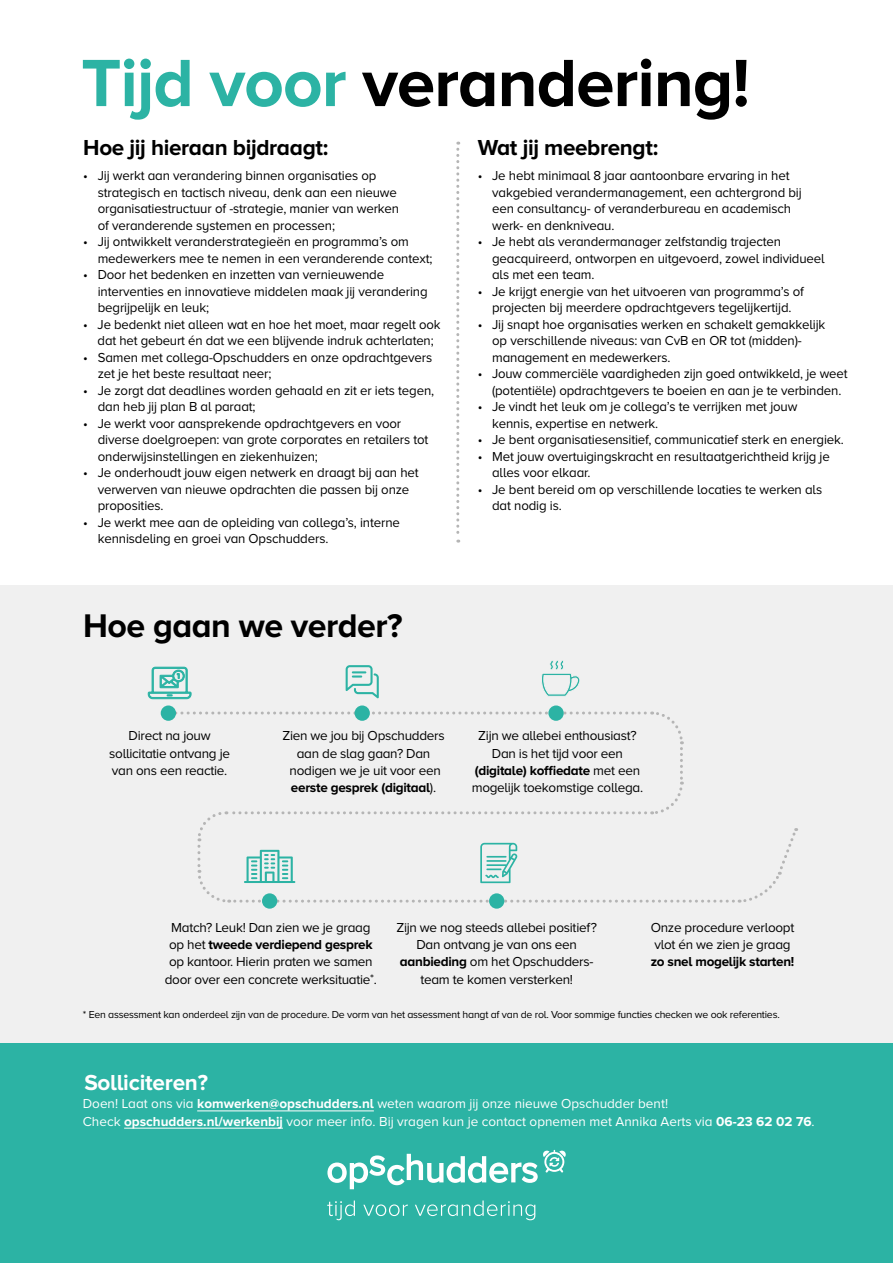
<style>
.page{position:relative;width:893px;height:1263px;background:#fff}
.page>*{position:absolute;margin:0;border:0;box-sizing:border-box;transform-origin:0 0}
.t1{font:700 69.3px "Proxima Nova A";letter-spacing:-.015em;color:#000}
.t2{font:700 33.9px "Proxima Nova A";letter-spacing:-.015em;color:#000}
.t3{font:700 22.5px "Proxima Nova A";letter-spacing:-.015em;color:#000}
.t4{font:700 22.5px "Proxima Nova A";letter-spacing:-.01em;color:#fff}
.t5{font:13.5px/16.5px "Proxima Nova A";letter-spacing:-.01em;color:#000}
.t6{font:13.5px/17.2px "Proxima Nova A";color:#fff}
.t7{font:700 13.5px "Proxima Nova A";letter-spacing:-.02em;color:#000}
.t8{font:10.5px "Proxima Nova A";letter-spacing:-.02em;color:#000}
.s1{color:#2cb3a4}
.s2{font-weight:700}
.s3{font-size:11.4px}
</style>
<div class="page">
<div style="left:0;top:585px;width:893px;height:467px;background:#f0f0f0"></div>
<div style="left:0;top:1043px;width:893px;height:220px;background:#2cb3a4"></div>
<svg style="left:327px;top:1200px;width:28px;height:20px"></svg>
<svg style="left:363px;top:1204px;width:45px;height:12px"></svg>
<svg style="left:415px;top:1200px;width:120px;height:20px"></svg>
<svg style="left:327px;top:1150px;width:239px;height:39px"></svg>
<svg style="left:456px;top:142px;width:3px;height:401px"></svg>
<div style="left:161px;top:705px;width:15px;height:16px;background:#2cb3a4;border-radius:50%"></div>
<svg style="left:355px;top:705px;width:15px;height:16px"></svg>
<svg style="left:548px;top:705px;width:16px;height:16px"></svg>
<svg style="left:262px;top:893px;width:15px;height:16px"></svg>
<svg style="left:489px;top:893px;width:15px;height:16px"></svg>
<svg style="left:541px;top:660px;width:39px;height:36px"></svg>
<svg style="left:346px;top:665px;width:33px;height:33px"></svg>
<svg style="left:148px;top:667px;width:44px;height:32px"></svg>
<hr style="left:124px;top:1128px;width:159px;height:1px;background:#fff">
<hr style="left:197px;top:1111px;width:177px;height:1px;background:#fff">
<svg style="left:170px;top:710px;width:628px;height:194px"></svg>
<h1 class="t1" style="left:81px;top:44px;width:670px"><span class="s1">Tijd voor</span> verandering!</h1>
<h3 class="t3" style="left:83px;top:135px;width:247px">Hoe jij hieraan bijdraagt:</h3>
<h3 class="t3" style="left:478px;top:135px;width:182px">Wat jij meebrengt:</h3>
<p class="t5" style="left:98px;top:167px;width:303px;text-indent:-14px">• Jij werkt aan verandering binnen organisaties op strategisch en tactisch niveau, denk aan een nieuwe organisatiestructuur of -strategie, manier van werken of veranderende systemen en processen;</p>
<p class="t5" style="left:98px;top:233px;width:336px;text-indent:-14px">• Jij ontwikkelt veranderstrategieën en programma’s om medewerkers mee te nemen in een veranderende context;</p>
<p class="t5" style="left:98px;top:266px;width:331px;text-indent:-14px">• Door het bedenken en inzetten van vernieuwende interventies en innovatieve middelen maak jij verandering begrijpelijk en leuk;</p>
<p class="t5" style="left:83px;top:316px;width:359px;text-align:center">• Je bedenkt niet alleen wat en hoe het moet, maar regelt ook dat het gebeurt én dat we een blijvende indruk achterlaten;</p>
<p class="t5" style="left:98px;top:349px;width:336px;text-indent:-14px">• Samen met collega-Opschudders en onze opdrachtgevers zet je het beste resultaat neer;</p>
<p class="t5" style="left:98px;top:382px;width:338px;text-indent:-14px">• Je zorgt dat deadlines worden gehaald en zit er iets tegen, dan heb jij plan B al paraat;</p>
<p class="t5" style="left:98px;top:415px;width:332px;text-indent:-14px">• Je werkt voor aansprekende opdrachtgevers en voor diverse doelgroepen: van grote corporates en retailers tot onderwijsinstellingen en ziekenhuizen;</p>
<p class="t5" style="left:98px;top:464px;width:322px;text-indent:-14px">• Je onderhoudt jouw eigen netwerk en draagt bij aan het verwerven van nieuwe opdrachten die passen bij onze proposities.</p>
<p class="t5" style="left:98px;top:514px;width:304px;text-indent:-14px">• Je werkt mee aan de opleiding van collega’s, interne kennisdeling en groei van Opschudders.</p>
<p class="t5" style="left:492px;top:167px;width:311px;text-indent:-14px">• Je hebt minimaal 8 jaar aantoonbare ervaring in het vakgebied verandermanagement, een achtergrond bij een consultancy- of veranderbureau en academisch werk- en denkniveau.</p>
<p class="t5" style="left:492px;top:233px;width:334px;text-indent:-14px">• Je hebt als verandermanager zelfstandig trajecten geacquireerd, ontworpen en uitgevoerd, zowel individueel als met een team.</p>
<p class="t5" style="left:478px;top:283px;width:328px;text-align:center">• Je krijgt energie van het uitvoeren van programma’s of projecten bij meerdere opdrachtgevers tegelijkertijd.</p>
<p class="t5" style="left:492px;top:316px;width:335px;text-indent:-14px">• Jij snapt hoe organisaties werken en schakelt gemakkelijk op verschillende niveaus: van CvB en OR tot (midden)- management en medewerkers.</p>
<p class="t5" style="left:492px;top:365px;width:357px;text-indent:-14px">• Jouw commerciële vaardigheden zijn goed ontwikkeld, je weet (potentiële) opdrachtgevers te boeien en aan je te verbinden.</p>
<p class="t5" style="left:492px;top:398px;width:307px;text-indent:-14px">• Je vindt het leuk om je collega’s te verrijken met jouw kennis, expertise en netwerk.</p>
<p class="t5" style="left:478px;top:431px;width:368px">• Je bent organisatiesensitief, communicatief sterk en energiek.</p>
<p class="t5" style="left:492px;top:448px;width:339px;text-indent:-14px">• Met jouw overtuigingskracht en resultaatgerichtheid krijg je alles voor elkaar.</p>
<p class="t5" style="left:492px;top:481px;width:331px;text-indent:-14px">• Je bent bereid om op verschillende locaties te werken als dat nodig is.</p>
<h2 class="t2" style="left:83px;top:606px;width:321px">Hoe gaan we verder?</h2>
<p class="t5" style="left:109px;top:727px;width:122px;line-height:17.2px;text-align:center">Direct na jouw sollicitatie ontvang je van ons een reactie.</p>
<p class="t5" style="left:282px;top:727px;width:164px;line-height:17.2px;text-align:center">Zien we jou bij Opschudders aan de slag gaan? Dan nodigen we je uit voor een <span class="s2">eerste gesprek (digitaal</span>).</p>
<p class="t5" style="left:472px;top:727px;width:173px;line-height:17.2px;text-align:center">Zijn we allebei enthousiast?<br>Dan is het tijd voor een <span class="s2">(digitale) koffiedate</span> met een mogelijk toekomstige collega.</p>
<p class="t5" style="left:165px;top:918px;width:214px;line-height:17.2px;text-align:center">Match? Leuk! Dan zien we je graag op het <span class="s2">tweede verdiepend gesprek </span>op kantoor. Hierin praten we samen door over een concrete werksituatie<span class="s3">*</span>.</p>
<p class="t5" style="left:396px;top:918px;width:202px;line-height:17.2px;text-align:center">Zijn we nog steeds allebei positief?<br>Dan ontvang je van ons een <span class="s2">aanbieding</span> om het Opschudders&shy;team te komen versterken!</p>
<p class="t5" style="left:651px;top:918px;width:145px;line-height:17.2px">Onze procedure verloopt vlot én we zien je graag</p>
<p class="t7" style="left:651px;top:954px;width:145px">zo snel mogelijk starten!</p>
<p class="t8" style="left:83px;top:1009px;width:698px">* Een assessment kan onderdeel zijn van de procedure. De vorm van het assessment hangt af van de rol. Voor sommige functies checken we ook referenties.</p>
<h3 class="t4" style="left:84px;top:1070px;width:125px">Solliciteren?</h3>
<p class="t6" style="left:83px;top:1095px;width:733px">Doen! Laat ons via <span class="s2">komwerken@opschudders.nl</span> weten waarom jij onze nieuwe Opschudder bent!<br>Check <span class="s2">opschudders.nl/werkenbij</span> voor meer info. Bij vragen kun je contact opnemen met Annika Aerts via <span class="s2">06-23 62 02 76</span>.</p>
</div>
